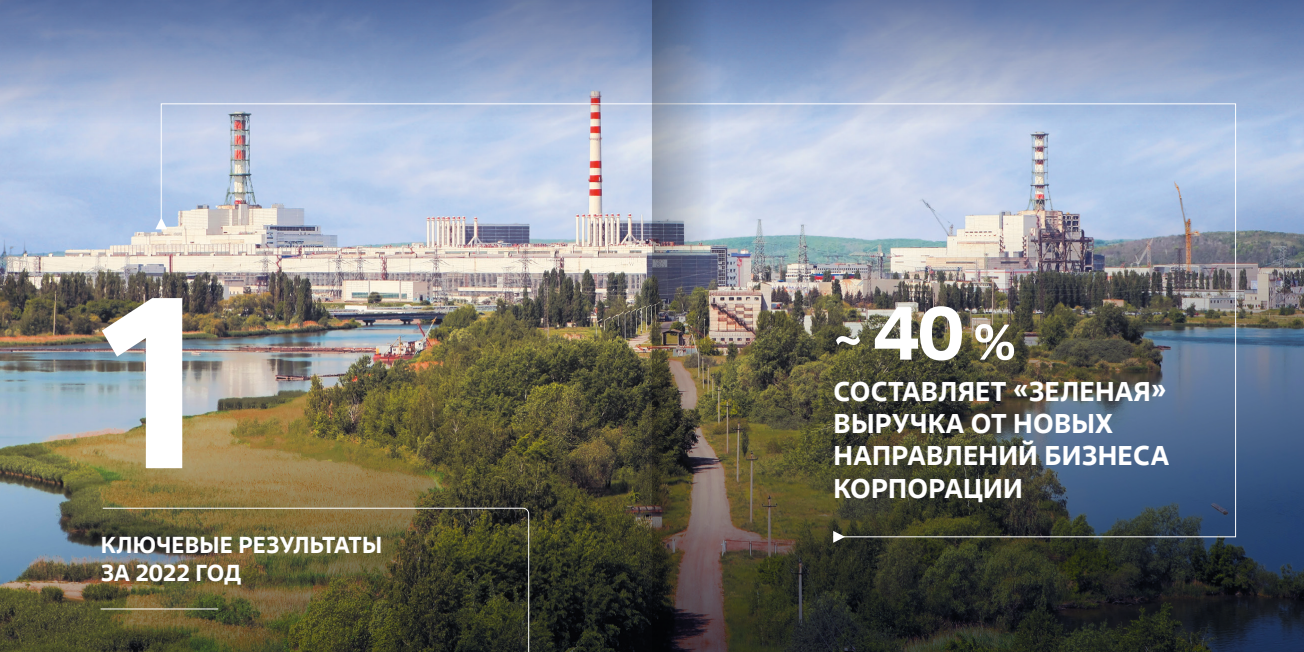
<style>
.page{position:relative;width:1304px;height:652px;background:#fff}
.page>*{position:absolute;margin:0;border:0;box-sizing:border-box;transform-origin:0 0}
.t1{font:700 243px "Rosatom";color:#fff}
.t2{font:700 50px "Rosatom";color:#fff}
.t3{font:700 27px/32.4px "Rosatom";letter-spacing:.01em;color:#fff}
.t4{font:700 23px/27.6px "Rosatom";letter-spacing:.01em;color:#fff}
.s1{font-size:75px}
</style>
<div class="page">
<svg style="left:0;top:0;width:1304px;height:125px;background:#8599bf"></svg>
<img style="left:0;top:153px;width:1304px;height:499px">
<svg style="left:155px;top:217px;width:5px;height:12px"></svg>
<svg style="left:102px;top:507px;width:428px;height:145px;background:#4d4b2f"></svg>
<hr style="left:101px;top:608px;width:117px;height:1px;background:#fff">
<img style="left:160px;top:103px;width:1076px;height:435px">
<svg style="left:833px;top:531px;width:12px;height:12px"></svg>
<img style="left:652px;top:0;width:67px;height:652px">
<h1 class="t1" style="left:80px;top:226px;width:146px">1</h1>
<p class="t4" style="left:101px;top:531px;width:283px">КЛЮЧЕВЫЕ РЕЗУЛЬТАТЫ<br>ЗА 2022 ГОД</p>
<h2 class="t2" style="left:833px;top:308px;width:184px">~<span class="s1">40</span>%</h2>
<p class="t3" style="left:834px;top:374px;width:337px">СОСТАВЛЯЕТ «ЗЕЛЕНАЯ»<br>ВЫРУЧКА ОТ НОВЫХ<br>НАПРАВЛЕНИЙ БИЗНЕСА<br>КОРПОРАЦИИ</p>
</div>
